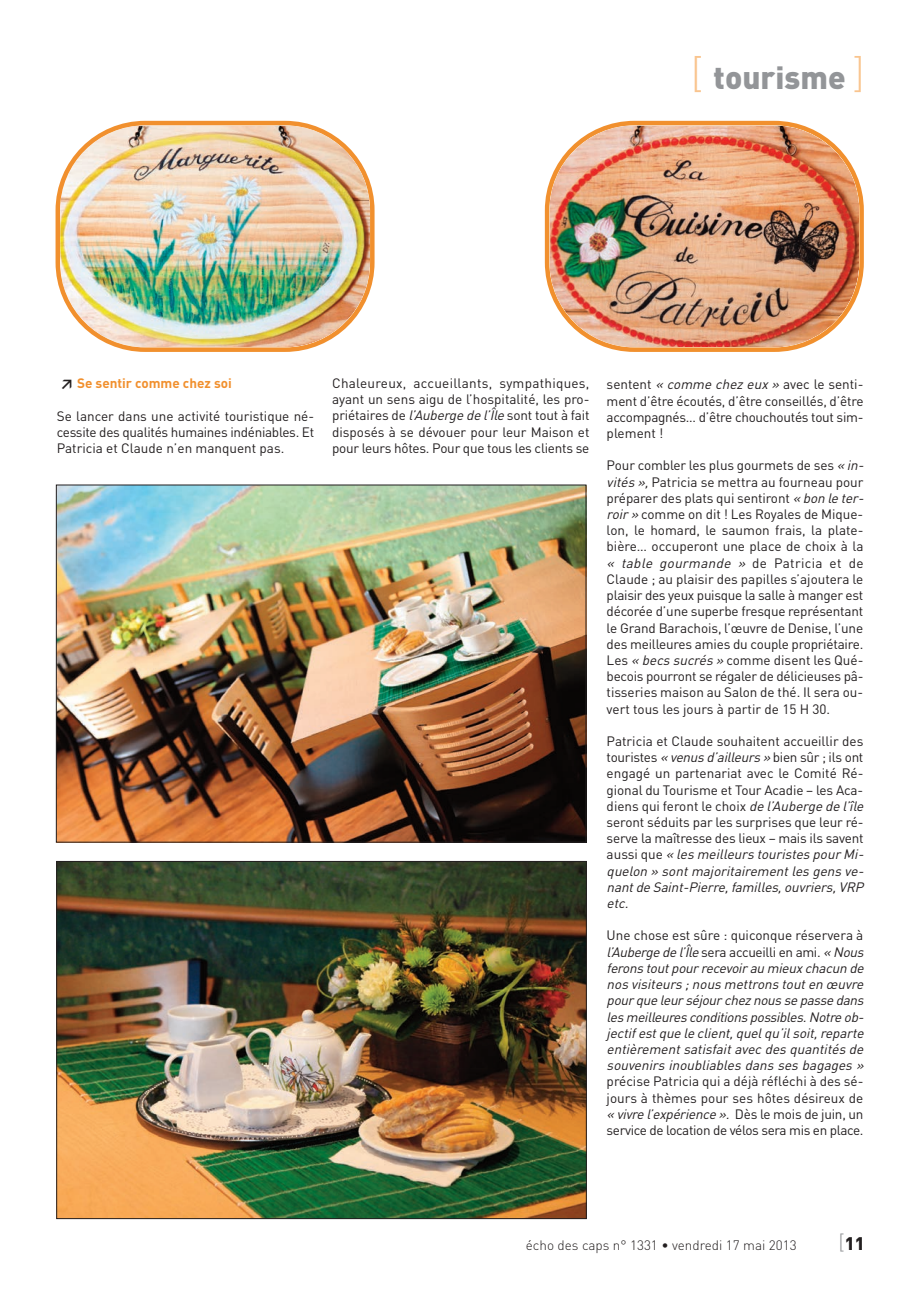
<style>
.page{position:relative;width:919px;height:1289px;background:#fff}
.page>*{position:absolute;margin:0;border:0;box-sizing:border-box;transform-origin:0 0}
.t1{font:900 31.5px "DIN";color:#939598}
.t2{font:900 18px "DIN";color:#231f20}
.t3{font:13.5px/16.2px "DIN";letter-spacing:-.01em;color:#231f20;text-align:justify}
.t4{font:italic 13.5px/16.2px "DIN";color:#231f20}
.t5{font:300 13.5px "DIN";color:#231f20}
.t6{font:700 13.5px "DIN";color:#f1902e}
.s1{font-weight:300;font-size:42px;color:#f9c48e}
.s2{color:#231f20}
.s3{font-style:italic}
.s4{font-style:normal}
.s5{font-weight:300;font-size:21px;color:#939598}
</style>
<div class="page">
<img style="left:56px;top:121px;width:318px;height:231px">
<img style="left:545px;top:121px;width:318px;height:231px">
<img style="left:58px;top:486px;width:526px;height:354px">
<img style="left:58px;top:863px;width:526px;height:353px">
<h1 class="t1" style="left:690px;top:59px;width:176px"><span class="s1">[</span> tourisme <span class="s1">]</span></h1>
<p class="t6" style="left:60px;top:376px;width:173px"><span class="s2">≥</span> Se sentir comme chez soi</p>
<p class="t3" style="left:57px;top:408px;width:259px">Se lancer dans une activité touristique né&shy;cessite des qualités humaines indéniables. Et Patricia et Claude n’en manquent pas.</p>
<p class="t3" style="left:332px;top:375px;width:259px">Chaleureux, accueillants, sympathiques, ayant un sens aigu de l’hospitalité, les pro&shy;priétaires de <span class="s3">l’Auberge de l’Île</span>sont tout à fait disposés à se dévouer pour leur Maison et pour leurs hôtes. Pour que tous les clients se</p>
<p class="t3" style="left:606px;top:376px;width:258px">sentent <span class="s3">« comme chez eux »</span>avec le senti&shy;ment d’être écoutés, d’être conseillés, d’être accompagnés… d’être chouchoutés tout sim&shy;plement !</p>
<p class="t3" style="left:606px;top:457px;width:261px;text-align:left">Pour combler les plus gourmets de ses <span class="s3">« in&shy;vités »,</span>Patricia se mettra au fourneau pour préparer des plats qui sentiront <span class="s3">« bon le ter&shy;roir »</span>comme on dit ! Les Royales de Mique&shy;lon, le homard, le saumon frais, la plate&shy;bière… occuperont une place de choix à la <span class="s3">« table gourmande »</span> d e Pa t ri c i a et d e Claude ; au plaisir des papilles s’ajoutera le plaisir des yeux puisque la salle à manger est décorée d’une superbe fresque représentant le Grand Barachois, l’œuvre de Denise, l’une des meilleures amies du couple propriétaire.<br>Les <span class="s3">« becs sucrés »</span>comme disent les Qué&shy;becois pourront se régaler de délicieuses pâ&shy;tisseries maison au Salon de thé. Il sera ou&shy;vert tous les jours à partir de 15 H 30.</p>
<p class="t3" style="left:606px;top:733px;width:261px;text-align:left">Patricia et Claude souhaitent accueillir des touristes <span class="s3">« venus d’ailleurs »</span>bien sûr ; ils ont engagé un partenariat avec le Comité Ré&shy;gional du Tourisme et Tour Acadie – les Aca&shy;diens qui feront le choix <span class="s3">de l’Auberge de l’île </span>seront séduits par les surprises que leur ré&shy;serve la maîtresse des lieux – mais ils savent a u s s i q u e <span class="s3">« les meilleurs touristes pour Mi&shy;quelon » sontmajoritairementles gens ve&shy;nantde Saint-Pierre,familles,ouvriers,VRP etc.</span></p>
<p class="t4" style="left:606px;top:927px;width:261px"><span class="s4">Une chose est sûre : quiconque réservera à </span>l’Auberge de l’Île<span class="s4">sera accueilli en ami.</span> « Nous ferons toutpourrecevoirau mieux chacun de nos visiteurs ;nous mettrons touten œuvre pourque leurséjourcheznous se passe dans les meilleures conditions possibles.Notre ob&shy;jectifestque le client,quelqu’ilsoit,reparte entièrementsatisfaitavec des quantités de souvenirs inoubliables dans ses bagages »</p>
<p class="t3" style="left:606px;top:1073px;width:258px">précise Patricia qui a déjà réfléchi à des sé&shy;jours à thèmes pour ses hôtes désireux de <span class="s3">« vivre l’expérience ».</span> D è s l e m o i s d e j u i n , u n service de location de vélos sera mis en place.</p>
<p class="t5" style="left:525px;top:1237px;width:272px">écho des caps n° 1331 • vendredi 17 mai 2013</p>
<h2 class="t2" style="left:838px;top:1233px;width:28px"><span class="s5">[</span>11</h2>
</div>
